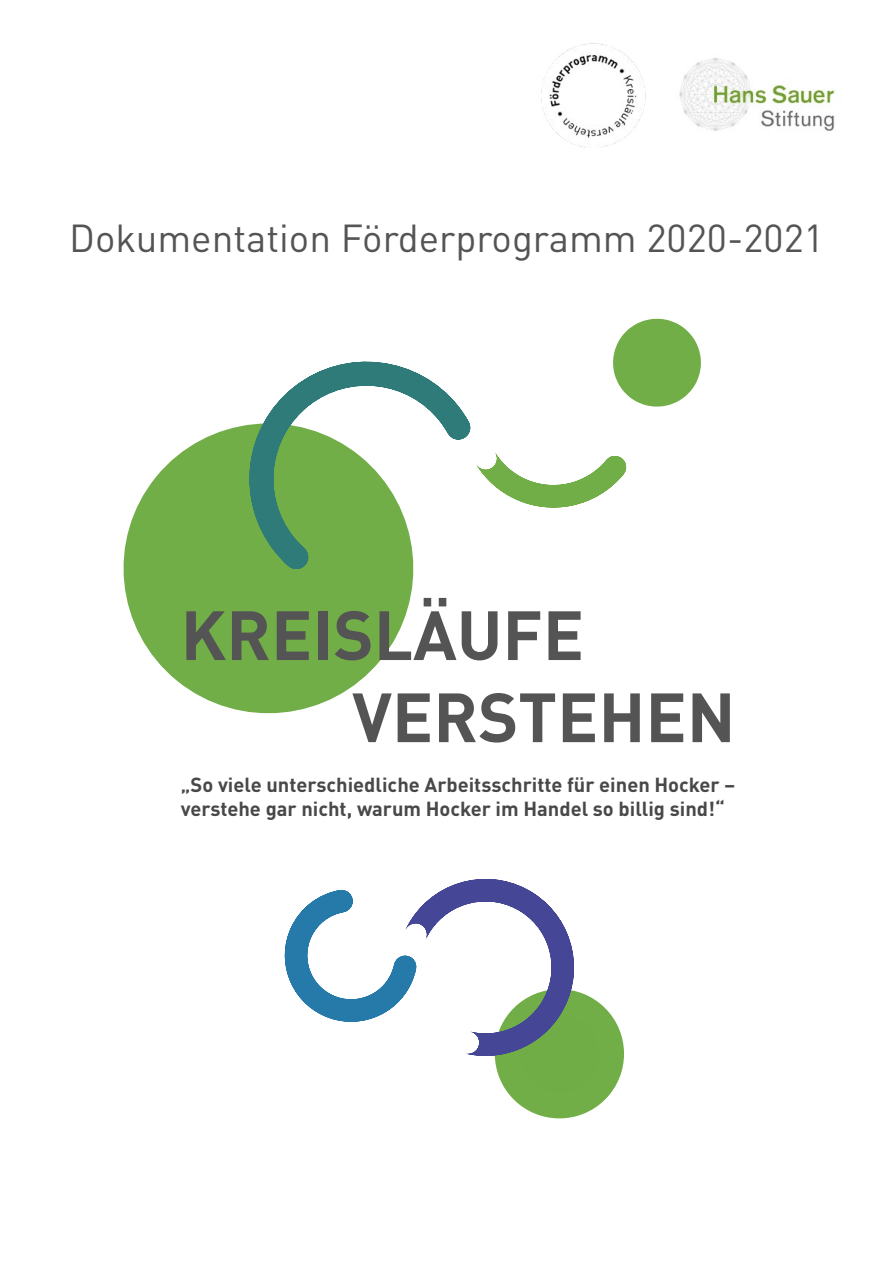
<style>
.page{position:relative;width:893px;height:1263px;background:#fff}
.page>*{position:absolute;margin:0;border:0;box-sizing:border-box;transform-origin:0 0}
.t1{font:700 68.4px/82.1px "DINOT";color:#555454}
.t2{font:38.55px "DINOT";color:#555454}
.t3{font:700 20.1px/24px "DINOT";color:#494848}
</style>
<div class="page">
<svg style="left:123px;top:434px;width:289px;height:275px"></svg>
<svg style="left:496px;top:1008px;width:128px;height:111px"></svg>
<svg style="left:433px;top:879px;width:172px;height:189px"></svg>
<svg style="left:491px;top:318px;width:210px;height:190px"></svg>
<svg style="left:214px;top:361px;width:277px;height:230px"></svg>
<img style="left:541px;top:43px;width:105px;height:105px">
<img style="left:679px;top:58px;width:157px;height:73px">
<svg style="left:284px;top:889px;width:149px;height:133px"></svg>
<h2 class="t2" style="left:69px;top:209px;width:756px">Dokumentation Förderprogramm 2020-2021</h2>
<h1 class="t1" style="left:352px;top:588px;width:385px;text-indent:-171px">KREISLÄUFE<br>VERSTEHEN</h1>
<p class="t3" style="left:181px;top:771px;width:556px">„So viele unterschiedliche Arbeitsschritte für einen Hocker – verstehe gar nicht, warum Hocker im Handel so billig sind!“</p>
</div>
